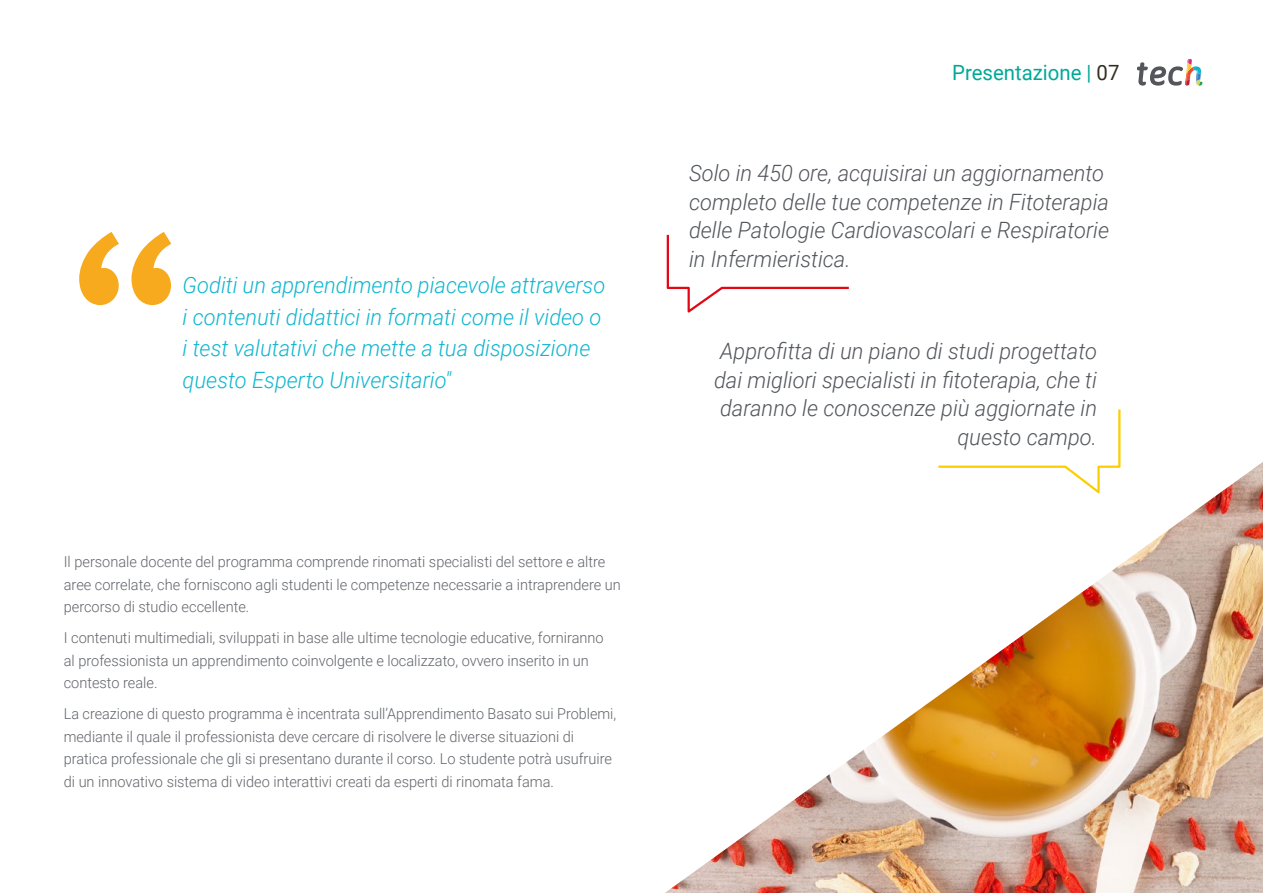
<style>
.page{position:relative;width:1263px;height:893px;background:#fff}
.page>*{position:absolute;margin:0;border:0;box-sizing:border-box;transform-origin:0 0}
.t1{font:italic 300 22.5px/28.5px "Roboto";color:#52555b;text-align:right}
.t2{font:italic 300 22.5px/31.5px "Roboto";color:#0fb6cf}
.t3{font:21px "Roboto";color:#00a996}
.t4{font:300 15px/22.5px "Roboto";color:#61646a}
.t5{font:300 15px/22.5px "Roboto";color:#61646a;scale:.96 1}
.s1{color:#312e20}
</style>
<div class="page">
<svg style="left:79px;top:232px;width:92px;height:73px"></svg>
<svg style="left:1137px;top:59px;width:65px;height:27px"></svg>
<svg style="left:1118px;top:409px;width:3px;height:53px"></svg>
<svg style="left:666px;top:234px;width:183px;height:79px"></svg>
<img style="left:665px;top:462px;width:598px;height:431px">
<h1 class="t2" style="left:183px;top:269px;width:424px">Goditi un apprendimento piacevole attraverso i contenuti didattici in formati come il video o i test valutativi che mette a tua disposizione questo Esperto Universitario"</h1>
<p class="t4" style="left:64px;top:550px;width:558px">Il personale docente del programma comprende rinomati specialisti del settore e altre aree correlate, che forniscono agli studenti le competenze necessarie a intraprendere un percorso di studio eccellente.</p>
<p class="t4" style="left:64px;top:626px;width:541px">I contenuti multimediali, sviluppati in base alle ultime tecnologie educative, forniranno al professionista un apprendimento coinvolgente e localizzato, ovvero inserito in un contesto reale.</p>
<p class="t5" style="left:64px;top:702px;width:577px">La creazione di questo programma è incentrata sull’Apprendimento Basato sui Problemi, mediante il quale il professionista deve cercare di risolvere le diverse situazioni di pratica professionale che gli si presentano durante il corso. Lo studente potrà usufruire di un innovativo sistema di video interattivi creati da esperti di rinomata fama.</p>
<h2 class="t3" style="left:952px;top:57px;width:169px">Presentazione | <span class="s1">07</span></h2>
<h1 class="t1" style="left:689px;top:158px;width:422px;text-align:left">Solo in 450 ore, acquisirai un aggiornamento completo delle tue competenze in Fitoterapia delle Patologie Cardiovascolari e Respiratorie in Infermieristica.</h1>
<h1 class="t1" style="left:714px;top:336px;width:384px">Approfitta di un piano di studi progettato dai migliori specialisti in fitoterapia, che ti daranno le conoscenze più aggiornate in questo campo.</h1>
</div>
